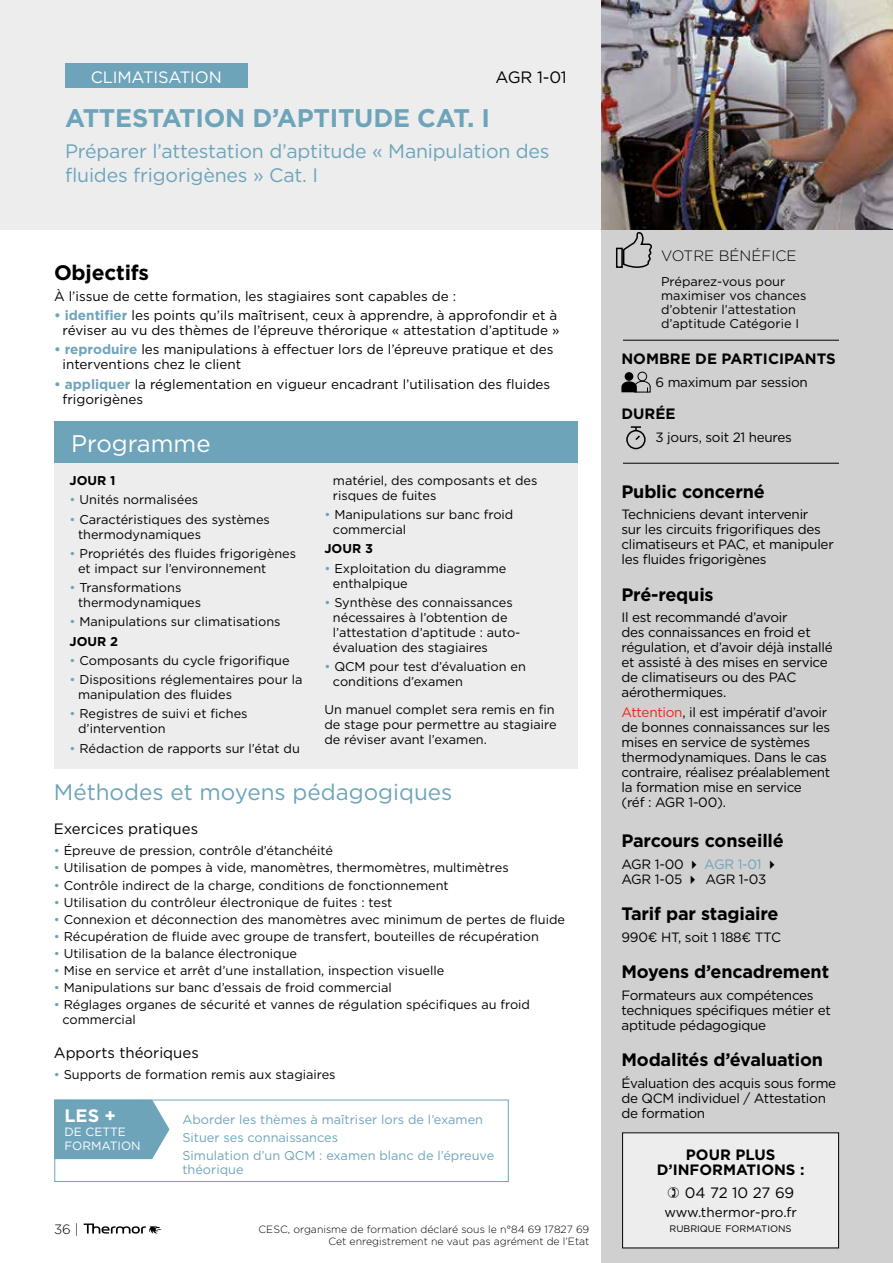
<style>
.page{position:relative;width:893px;height:1263px;background:#fff}
.page>*{position:absolute;margin:0;border:0;box-sizing:border-box;transform-origin:0 0}
.t1{font:700 25.5px "Gotham";letter-spacing:-.01em;color:#6da4ba}
.t2{font:24px "Gotham";color:#fff}
.t3{font:22.5px "Gotham";color:#6da4ba}
.t4{font:700 21px "Gotham";letter-spacing:-.01em;color:#000}
.t5{font:19.5px/23.4px "Gotham";letter-spacing:-.01em;color:#6da4ba}
.t6{font:700 18px "Gotham";letter-spacing:-.01em;color:#000}
.t7{font:700 18px "Gotham";color:#fff}
.t8{font:16.5px "Gotham";letter-spacing:-.01em;color:#fff}
.t9{font:16.5px "Gotham";color:#000}
.t10{font:15px "Gotham";color:#000}
.t11{font:700 15px/14.5px "Gotham";color:#000;text-align:center}
.t12{font:300 15px "Gotham";color:#000}
.t13{font:13.5px/15px "Gotham";letter-spacing:-.02em;color:#000}
.t14{font:13.5px/15px "Gotham";color:#000}
.t15{font:300 13.5px "Gotham";color:#000}
.t16{font:12.75px/15px "Gotham";color:#000}
.t17{font:12.75px/18.1px "Gotham";color:#6da4ba}
.t18{font:700 12.75px "Gotham";color:#000}
.t19{font:12px/14.1px "Gotham";color:#fff}
.t20{font:300 10.5px/12px "Gotham";color:#000;text-align:right}
.t21{font:9.45px "Gotham";color:#000}
.s1{font-weight:700;color:#6da4ba}
.s2{color:#6da4ba}
.s3{font-weight:700}
.s4{color:#e52713}
</style>
<div class="page">
<div style="left:602px;top:229px;width:291px;height:1034px;background:#d0d0d0"></div>
<div style="left:0;top:0;width:602px;height:229px;background:#ededed"></div>
<svg style="left:84px;top:1223px;width:78px;height:10px"></svg>
<img style="left:602px;top:0;width:291px;height:229px">
<div style="left:54px;top:421px;width:523px;height:43px;background:#6da4ba"></div>
<div style="left:54px;top:464px;width:523px;height:305px;background:#ededed"></div>
<svg style="left:56px;top:1102px;width:113px;height:57px;background:#77aabe"></svg>
<div style="left:54px;top:1100px;width:455px;height:82px;border:1px solid #6da4ba"></div>
<div style="left:611px;top:232px;width:186px;height:70px;background:#d0d0d0"></div>
<hr style="left:623px;top:340px;width:216px;height:1px;background:#000">
<div style="left:611px;top:370px;width:239px;height:153px;background:#d0d0d0"></div>
<div style="left:623px;top:1133px;width:216px;height:115px;background:#ededed"></div>
<div style="left:65px;top:64px;width:182px;height:24px;background:#6da4ba"></div>
<svg style="left:611px;top:1089px;width:239px;height:142px"></svg>
<p class="t8" style="left:91px;top:66px;width:132px">CLIMATISATION</p>
<p class="t9" style="left:496px;top:66px;width:73px">AGR 1-01</p>
<h1 class="t1" style="left:65px;top:101px;width:427px">ATTESTATION D’APTITUDE CAT. I</h1>
<h3 class="t5" style="left:65px;top:139px;width:486px">Préparer l’attestation d’aptitude « Manipulation des fluides frigorigènes » Cat. I</h3>
<h3 class="t4" style="left:54px;top:258px;width:97px">Objectifs</h3>
<p class="t14" style="left:54px;top:288px;width:404px">À l’issue de cette formation, les stagiaires sont capables de :</p>
<p class="t14" style="left:54px;top:308px;width:507px;text-align:right"><span class="s1">• identifier</span> les points qu’ils maîtrisent, ceux à apprendre, à approfondir et à réviser au vu des thèmes de l’épreuve thérorique « attestation d’aptitude »</p>
<p class="t14" style="left:63px;top:342px;width:492px;text-indent:-9px"><span class="s1">• reproduire</span> les manipulations à effectuer lors de l’épreuve pratique et des interventions chez le client</p>
<p class="t14" style="left:63px;top:376px;width:489px;text-indent:-9px"><span class="s1">• appliquer</span> la réglementation en vigueur encadrant l’utilisation des fluides frigorigènes</p>
<h2 class="t2" style="left:71px;top:428px;width:141px">Programme</h2>
<p class="t16" style="left:333px;top:473px;width:206px">matériel, des composants et des risques de fuites</p>
<p class="t16" style="left:333px;top:507px;width:182px;text-indent:-9px"><span class="s2">•</span> Manipulations sur banc froid commercial</p>
<p class="t18" style="left:324px;top:540px;width:50px">JOUR 3</p>
<p class="t16" style="left:333px;top:560px;width:175px;text-indent:-9px"><span class="s2">•</span> Exploitation du diagramme enthalpique</p>
<p class="t16" style="left:333px;top:595px;width:189px;text-indent:-9px"><span class="s2">•</span> Synthèse des connaissances nécessaires à l’obtention de l’attestation d’aptitude : auto&shy;évaluation des stagiaires</p>
<p class="t16" style="left:333px;top:659px;width:194px;text-indent:-9px"><span class="s2">•</span> QCM pour test d’évaluation en conditions d’examen</p>
<p class="t16" style="left:324px;top:702px;width:234px">Un manuel complet sera remis en fin de stage pour permettre au stagiaire de réviser avant l’examen.</p>
<h3 class="t3" style="left:54px;top:778px;width:400px">Méthodes et moyens pédagogiques</h3>
<p class="t10" style="left:54px;top:819px;width:146px">Exercices pratiques</p>
<p class="t16" style="left:54px;top:843px;width:281px"><span class="s2">•</span> Épreuve de pression, contrôle d’étanchéité</p>
<p class="t16" style="left:54px;top:860px;width:456px"><span class="s2">•</span> Utilisation de pompes à vide, manomètres, thermomètres, multimètres</p>
<p class="t16" style="left:54px;top:877px;width:396px"><span class="s2">•</span> Contrôle indirect de la charge, conditions de fonctionnement</p>
<p class="t16" style="left:54px;top:894px;width:340px"><span class="s2">•</span> Utilisation du contrôleur électronique de fuites : test</p>
<p class="t16" style="left:54px;top:911px;width:513px"><span class="s2">•</span> Connexion et déconnection des manomètres avec minimum de pertes de fluide</p>
<p class="t16" style="left:54px;top:929px;width:487px"><span class="s2">•</span> Récupération de fluide avec groupe de transfert, bouteilles de récupération</p>
<p class="t16" style="left:54px;top:946px;width:245px"><span class="s2">•</span> Utilisation de la balance électronique</p>
<p class="t16" style="left:54px;top:963px;width:392px"><span class="s2">•</span> Mise en service et arrêt d’une installation, inspection visuelle</p>
<p class="t16" style="left:54px;top:980px;width:340px"><span class="s2">•</span> Manipulations sur banc d’essais de froid commercial</p>
<p class="t16" style="left:62px;top:997px;width:469px;text-indent:-9px"><span class="s2">•</span> Réglages organes de sécurité et vannes de régulation spécifiques au froid commercial</p>
<p class="t10" style="left:54px;top:1043px;width:147px">Apports théoriques</p>
<p class="t16" style="left:54px;top:1067px;width:283px"><span class="s2">•</span> Supports de formation remis aux stagiaires</p>
<p class="t17" style="left:182px;top:1110px;width:313px">Aborder les thèmes à maîtriser lors de l’examen<br>Situer ses connaissances<br>Simulation d’un QCM : examen blanc de l’épreuve</p>
<p class="t17" style="left:182px;top:1160px;width:63px">théorique</p>
<p class="t18" style="left:70px;top:472px;width:48px">JOUR 1</p>
<p class="t16" style="left:70px;top:492px;width:130px"><span class="s2">•</span> Unités normalisées</p>
<p class="t16" style="left:78px;top:511px;width:193px;text-indent:-9px"><span class="s2">•</span> Caractéristiques des systèmes thermodynamiques</p>
<p class="t16" style="left:78px;top:545px;width:220px;text-indent:-9px"><span class="s2">•</span> Propriétés des fluides frigorigènes et impact sur l’environnement</p>
<p class="t16" style="left:78px;top:580px;width:125px;text-indent:-9px"><span class="s2">•</span> Transformations thermodynamiques</p>
<p class="t16" style="left:70px;top:612px;width:213px;line-height:19.2px"><span class="s2">•</span> Manipulations sur climatisations<br><span class="s3">JOUR 2</span></p>
<p class="t16" style="left:70px;top:652px;width:222px"><span class="s2">•</span> Composants du cycle frigorifique</p>
<p class="t16" style="left:78px;top:672px;width:226px;text-indent:-9px"><span class="s2">•</span> Dispositions réglementaires pour la manipulation des fluides</p>
<p class="t16" style="left:78px;top:706px;width:171px;text-indent:-9px"><span class="s2">•</span> Registres de suivi et fiches d’intervention</p>
<p class="t16" style="left:70px;top:740px;width:232px"><span class="s2">•</span> Rédaction de rapports sur l’état du</p>
<h3 class="t7" style="left:64px;top:1104px;width:53px">LES +</h3>
<p class="t19" style="left:64px;top:1125px;width:78px">DE CETTE<br>FORMATION</p>
<p class="t15" style="left:54px;top:1220px;width:26px">36 |</p>
<p class="t20" style="left:259px;top:1223px;width:332px">CESC, organisme de formation déclaré sous le n°84 69 17827 69<br>Cet enregistrement ne vaut pas agrément de l’Etat</p>
<p class="t12" style="left:661px;top:246px;width:137px">VOTRE BÉNÉFICE</p>
<p class="t12" style="left:661px;top:271px;width:137px">VOTRE BÉNÉFICE</p>
<p class="t16" style="left:661px;top:274px;width:147px;line-height:13.8px">Préparez-vous pour maximiser vos chances d’obtenir l’attestation d’aptitude Catégorie I</p>
<p class="t11" style="left:621px;top:351px;width:216px">NOMBRE DE PARTICIPANTS</p>
<p class="t13" style="left:655px;top:375px;width:154px">6 maximum par session</p>
<p class="t11" style="left:621px;top:406px;width:56px">DURÉE</p>
<p class="t13" style="left:655px;top:429px;width:138px">3 jours, soit 21 heures</p>
<h3 class="t6" style="left:621px;top:480px;width:145px">Public concerné</h3>
<p class="t13" style="left:621px;top:507px;width:214px">Techniciens devant intervenir<br>sur les circuits frigorifiques des climatiseurs et PAC, et manipuler les fluides frigorigènes</p>
<h3 class="t6" style="left:621px;top:583px;width:94px">Pré-requis</h3>
<p class="t13" style="left:621px;top:610px;width:213px">Il est recommandé d’avoir<br>des connaissances en froid et régulation, et d’avoir déjà installé et assisté à des mises en service de climatiseurs ou des PAC aérothermiques.</p>
<p class="t13" style="left:621px;top:704px;width:210px"><span class="s4">Attention</span>, il est impératif d’avoir de bonnes connaissances sur les mises en service de systèmes thermodynamiques. Dans le cas contraire, réalisez préalablement la formation mise en service<br>(réf : AGR 1-00).</p>
<h3 class="t6" style="left:621px;top:829px;width:164px">Parcours conseillé</h3>
<p class="t13" style="left:621px;top:856px;width:159px">AGR 1-00 ✔ <span class="s2">AGR 1-01</span> ✔<br>AGR 1-05 ✔ AGR 1-03</p>
<h3 class="t6" style="left:621px;top:902px;width:159px">Tarif par stagiaire</h3>
<p class="t13" style="left:621px;top:929px;width:161px">990€ HT, soit 1 188€ TTC</p>
<h3 class="t6" style="left:621px;top:960px;width:209px">Moyens d’encadrement</h3>
<p class="t13" style="left:621px;top:987px;width:211px">Formateurs aux compétences techniques spécifiques métier et aptitude pédagogique</p>
<h3 class="t6" style="left:621px;top:1048px;width:203px">Modalités d’évaluation</h3>
<p class="t13" style="left:621px;top:1075px;width:216px">Évaluation des acquis sous forme de QCM individuel / Attestation de formation</p>
<p class="t10" style="left:685px;top:1144px;width:111px">04 72 10 27 69</p>
<p class="t14" style="left:664px;top:1165px;width:134px">www.thermor-pro.fr</p>
<p class="t21" style="left:669px;top:1184px;width:124px">RUBRIQUE FORMATIONS</p>
<p class="t11" style="left:657px;top:1148px;width:149px">POUR PLUS<br>D’INFORMATIONS :</p>
<p class="t10" style="left:685px;top:1183px;width:111px">04 72 10 27 69</p>
<p class="t14" style="left:664px;top:1205px;width:134px">www.thermor-pro.fr</p>
<p class="t21" style="left:669px;top:1223px;width:124px">RUBRIQUE FORMATIONS</p>
</div>
